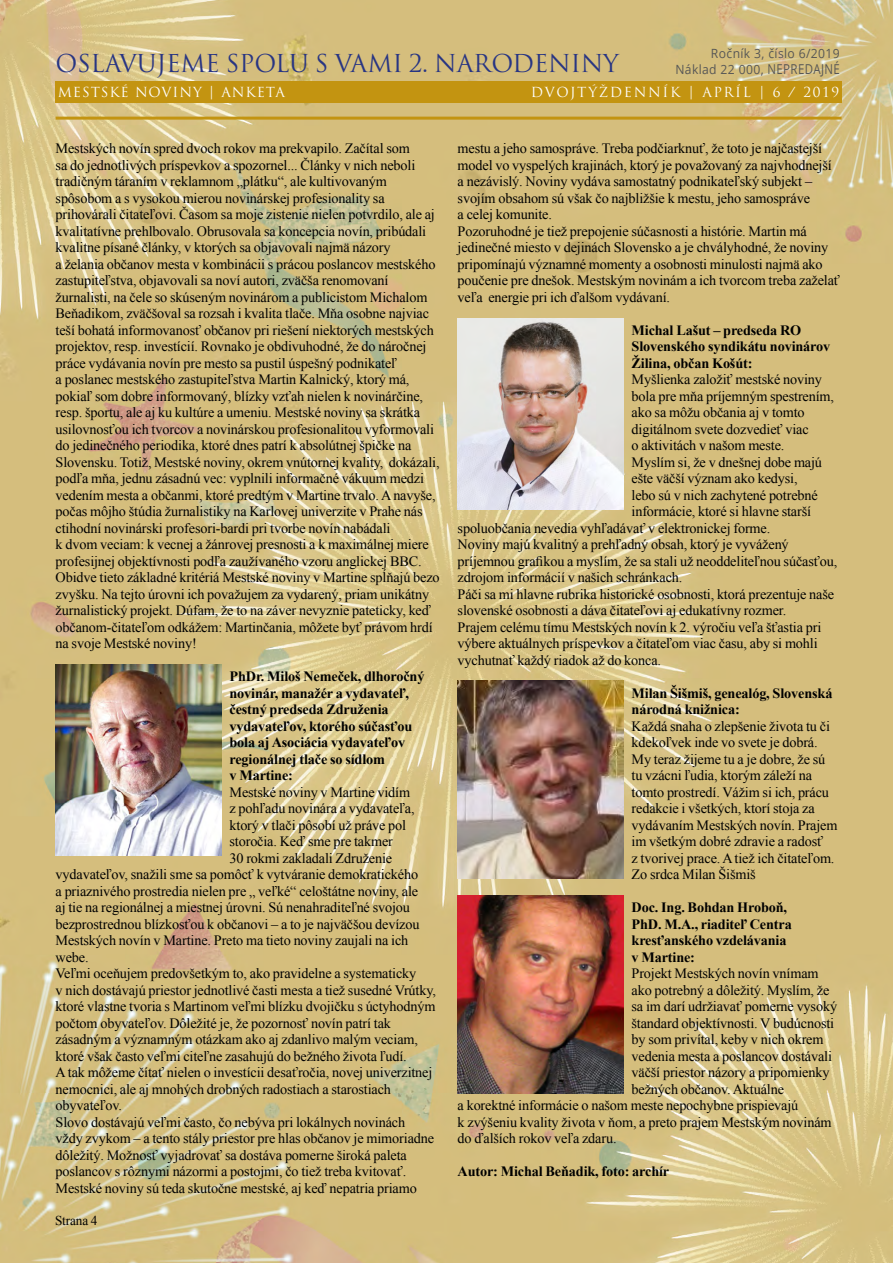
<style>
.page{position:relative;width:893px;height:1263px;background:#fff}
.page>*{position:absolute;margin:0;border:0;box-sizing:border-box;transform-origin:0 0}
.t1{font:24px "Trajan Pro";letter-spacing:-.015em;color:#283583}
.t2{font:14.25px/16.5px "Times New Roman";letter-spacing:-.01em;color:#000}
.t3{font:700 14.25px/16.5px "Times New Roman";letter-spacing:-.01em;color:#000}
.t4{font:13.5px "Trajan Pro";letter-spacing:.105em;color:#fff}
.t5{font:13.5px "Trajan Pro";letter-spacing:.07em;color:#fff}
.t6{font:13.5px "Times New Roman";letter-spacing:-.01em;color:#000}
.t7{font:12.75px/16.2px "Open Sans";letter-spacing:.03em;color:#575756;text-align:right;scale:.96 1}
.s1{font-size:13.65px}
</style>
<div class="page">
<img style="left:0;top:0;width:893px;height:1263px">
<hr style="left:56px;top:117px;width:786px;height:3px;background:#c39411">
<div style="left:56px;top:82px;width:786px;height:21px;background:#c39411"></div>
<img style="left:56px;top:665px;width:165px;height:190px">
<img style="left:458px;top:318px;width:165px;height:191px">
<img style="left:458px;top:681px;width:165px;height:198px">
<img style="left:458px;top:896px;width:165px;height:198px">
<p class="t7" style="left:675px;top:45px;width:173px">Ročník 3, číslo 6/2019<br>Náklad 22 000, <span class="s1">NEPREDAJNÉ</span></p>
<h1 class="t1" style="left:56px;top:48px;width:565px">OSLAVUJEME SPOLU S VAMI 2. NARODENINY</h1>
<p class="t5" style="left:58px;top:84px;width:229px">MESTSKÉ NOVINY | ANKETA</p>
<p class="t4" style="left:531px;top:84px;width:310px">DVOJTÝŽDENNÍK | APRÍL | 6 / 2019</p>
<p class="t2" style="left:56px;top:140px;width:386px">Mestských novín spred dvoch rokov ma prekvapilo. Začítal som<br>sa do jednotlivých príspevkov a spozornel... Články v nich neboli tradičným táraním v reklamnom „plátku“, ale kultivovaným spôsobom a s vysokou mierou novinárskej profesionality sa prihovárali čitateľovi. Časom sa moje zistenie nielen potvrdilo, ale aj kvalitatívne prehlbovalo. Obrusovala sa koncepcia novín, pribúdali kvalitne písané články, v ktorých sa objavovali najmä názory<br>a želania občanov mesta v kombinácii s prácou poslancov mestského zastupiteľstva, objavovali sa noví autori, zväčša renomovaní žurnalisti, na čele so skúseným novinárom a publicistom Michalom Beňadikom, zväčšoval sa rozsah i kvalita tlače. Mňa osobne najviac teší bohatá informovanosť občanov pri riešení niektorých mestských projektov, resp. investícií. Rovnako je obdivuhodné, že do náročnej práce vydávania novín pre mesto sa pustil úspešný podnikateľ<br>a poslanec mestského zastupiteľstva Martin Kalnický, ktorý má, pokiaľ som dobre informovaný, blízky vzťah nielen k novinárčine, resp. športu, ale aj ku kultúre a umeniu. Mestské noviny sa skrátka usilovnosťou ich tvorcov a novinárskou profesionalitou vyformovali do jedinečného periodika, ktoré dnes patrí k absolútnej špičke na Slovensku. Totiž, Mestské noviny, okrem vnútornej kvality, dokázali, podľa mňa, jednu zásadnú vec: vyplnili informačné vákuum medzi vedením mesta a občanmi, ktoré predtým v Martine trvalo. A navyše, počas môjho štúdia žurnalistiky na Karlovej univerzite v Prahe nás ctihodní novinárski profesori-bardi pri tvorbe novín nabádali<br>k dvom veciam: k vecnej a žánrovej presnosti a k maximálnej miere profesijnej objektívnosti podľa zaužívaného vzoru anglickej BBC.<br>Obidve tieto základné kritériá Mestské noviny v Martine spĺňajú bezo zvyšku. Na tejto úrovni ich považujem za vydarený, priam unikátny žurnalistický projekt. Dúfam, že to na záver nevyznie pateticky, keď občanom-čitateľom odkážem: Martinčania, môžete byť právom hrdí na svoje Mestské noviny!</p>
<p class="t3" style="left:230px;top:668px;width:196px">PhDr. Miloš Nemeček, dlhoročný novinár, manažér a vydavateľ, čestný predseda Združenia vydavateľov, ktorého súčasťou bola aj Asociácia vydavateľov regionálnej tlače so sídlom<br>v Martine:</p>
<p class="t2" style="left:230px;top:783px;width:182px">Mestské noviny v Martine vidím</p>
<p class="t2" style="left:230px;top:800px;width:187px">z pohľadu novinára a vydavateľa,</p>
<p class="t2" style="left:230px;top:816px;width:178px">ktorý v tlači pôsobí už práve pol</p>
<p class="t2" style="left:230px;top:833px;width:165px">storočia. Keď sme pre takmer</p>
<p class="t2" style="left:230px;top:849px;width:164px">30 rokmi zakladali Združenie</p>
<p class="t2" style="left:56px;top:866px;width:364px">vydavateľov, snažili sme sa pomôcť k vytváranie demokratického</p>
<p class="t2" style="left:56px;top:882px;width:364px">a priaznivého prostredia nielen pre „ veľké“ celoštátne noviny, ale</p>
<p class="t2" style="left:56px;top:899px;width:356px">aj tie na regionálnej a miestnej úrovni. Sú nenahraditeľné svojou</p>
<p class="t2" style="left:56px;top:915px;width:365px">bezprostrednou blízkosťou k občanovi – a to je najväčšou devízou</p>
<p class="t2" style="left:56px;top:932px;width:354px">Mestských novín v Martine. Preto ma tieto noviny zaujali na ich</p>
<p class="t2" style="left:56px;top:948px;width:35px">webe.</p>
<p class="t2" style="left:56px;top:965px;width:362px">Veľmi oceňujem predovšetkým to, ako pravidelne a systematicky</p>
<p class="t2" style="left:56px;top:981px;width:382px">v nich dostávajú priestor jednotlivé časti mesta a tiež susedné Vrútky,</p>
<p class="t2" style="left:56px;top:998px;width:382px">ktoré vlastne tvoria s Martinom veľmi blízku dvojičku s úctyhodným</p>
<p class="t2" style="left:56px;top:1014px;width:337px">počtom obyvateľov. Dôležité je, že pozornosť novín patrí tak</p>
<p class="t2" style="left:56px;top:1031px;width:364px">zásadným a významným otázkam ako aj zdanlivo malým veciam,</p>
<p class="t2" style="left:56px;top:1047px;width:353px">ktoré však často veľmi citeľne zasahujú do bežného života ľudí.</p>
<p class="t2" style="left:56px;top:1064px;width:378px">A tak môžeme čítať nielen o investícii desaťročia, novej univerzitnej</p>
<p class="t2" style="left:56px;top:1080px;width:337px">nemocnici, ale aj mnohých drobných radostiach a starostiach</p>
<p class="t2" style="left:56px;top:1097px;width:68px">obyvateľov.</p>
<p class="t2" style="left:56px;top:1113px;width:351px">Slovo dostávajú veľmi často, čo nebýva pri lokálnych novinách</p>
<p class="t2" style="left:56px;top:1130px;width:380px">vždy zvykom – a tento stály priestor pre hlas občanov je mimoriadne</p>
<p class="t2" style="left:56px;top:1146px;width:353px">dôležitý. Možnosť vyjadrovať sa dostáva pomerne široká paleta</p>
<p class="t2" style="left:56px;top:1163px;width:352px">poslancov s rôznymi názormi a postojmi, čo tiež treba kvitovať.</p>
<p class="t2" style="left:56px;top:1179px;width:363px">Mestské noviny sú teda skutočne mestské, aj keď nepatria priamo</p>
<p class="t6" style="left:55px;top:1211px;width:44px">Strana 4</p>
<p class="t2" style="left:458px;top:140px;width:384px">mestu a jeho samospráve. Treba podčiarknuť, že toto je najčastejší model vo vyspelých krajinách, ktorý je považovaný za najvhodnejší a nezávislý. Noviny vydáva samostatný podnikateľský subjekt – svojím obsahom sú však čo najbližšie k mestu, jeho samospráve<br>a celej komunite.<br>Pozoruhodné je tiež prepojenie súčasnosti a histórie. Martin má jedinečné miesto v dejinách Slovensko a je chvályhodné, že noviny pripomínajú významné momenty a osobnosti minulosti najmä ako poučenie pre dnešok. Mestským novinám a ich tvorcom treba zaželať veľa energie pri ich ďalšom vydávaní.</p>
<p class="t3" style="left:632px;top:321px;width:200px">Michal Lašut – predseda RO<br>Slovenského syndikátu novinárov<br>Žilina, občan Košút:</p>
<p class="t2" style="left:632px;top:371px;width:192px">Myšlienka založiť mestské noviny</p>
<p class="t2" style="left:632px;top:387px;width:204px">bola pre mňa príjemným spestrením,</p>
<p class="t2" style="left:632px;top:404px;width:175px">ako sa môžu občania aj v tomto</p>
<p class="t2" style="left:632px;top:420px;width:179px">digitálnom svete dozvedieť viac</p>
<p class="t2" style="left:632px;top:437px;width:154px">o aktivitách v našom meste.</p>
<p class="t2" style="left:632px;top:453px;width:192px">Myslím si, že v dnešnej dobe majú</p>
<p class="t2" style="left:632px;top:470px;width:168px">ešte väčší význam ako kedysi,</p>
<p class="t2" style="left:632px;top:486px;width:188px">lebo sú v nich zachytené potrebné</p>
<p class="t2" style="left:632px;top:503px;width:181px">informácie, ktoré si hlavne starší</p>
<p class="t2" style="left:458px;top:519px;width:314px">spoluobčania nevedia vyhľadávať v elektronickej forme.</p>
<p class="t2" style="left:458px;top:536px;width:333px">Noviny majú kvalitný a prehľadný obsah, ktorý je vyvážený</p>
<p class="t2" style="left:458px;top:552px;width:381px">príjemnou grafikou a myslím, že sa stali už neoddeliteľnou súčasťou,</p>
<p class="t2" style="left:458px;top:569px;width:226px">zdrojom informácií v našich schránkach.</p>
<p class="t2" style="left:458px;top:585px;width:378px">Páči sa mi hlavne rubrika historické osobnosti, ktorá prezentuje naše</p>
<p class="t2" style="left:458px;top:602px;width:330px">slovenské osobnosti a dáva čitateľovi aj edukatívny rozmer.</p>
<p class="t2" style="left:458px;top:618px;width:365px">Prajem celému tímu Mestských novín k 2. výročiu veľa šťastia pri</p>
<p class="t2" style="left:458px;top:635px;width:362px">výbere aktuálnych príspevkov a čitateľom viac času, aby si mohli</p>
<p class="t2" style="left:458px;top:651px;width:205px">vychutnať každý riadok až do konca.</p>
<p class="t3" style="left:632px;top:684px;width:202px">Milan Šišmiš, genealóg, Slovenská národná knižnica:</p>
<p class="t2" style="left:632px;top:717px;width:207px">Každá snaha o zlepšenie života tu či kdekoľvek inde vo svete je dobrá.<br>My teraz žijeme tu a je dobre, že sú tu vzácni ľudia, ktorým záleží na tomto prostredí. Vážim si ich, prácu redakcie i všetkých, ktorí stoja za vydávaním Mestských novín. Prajem im všetkým dobré zdravie a radosť<br>z tvorivej prace. A tiež ich čitateľom.<br>Zo srdca Milan Šišmiš</p>
<p class="t3" style="left:632px;top:899px;width:162px">Doc. Ing. Bohdan Hroboň,<br>PhD. M.A., riaditeľ Centra kresťanského vzdelávania v Martine:</p>
<p class="t2" style="left:632px;top:965px;width:189px">Projekt Mestských novín vnímam</p>
<p class="t2" style="left:632px;top:981px;width:199px">ako potrebný a dôležitý. Myslím, že</p>
<p class="t2" style="left:632px;top:998px;width:207px">sa im darí udržiavať pomerne vysoký</p>
<p class="t2" style="left:632px;top:1014px;width:204px">štandard objektívnosti. V budúcnosti</p>
<p class="t2" style="left:632px;top:1031px;width:193px">by som privítal, keby v nich okrem</p>
<p class="t2" style="left:632px;top:1047px;width:202px">vedenia mesta a poslancov dostávali</p>
<p class="t2" style="left:632px;top:1064px;width:200px">väčší priestor názory a pripomienky</p>
<p class="t2" style="left:632px;top:1080px;width:154px">bežných občanov. Aktuálne</p>
<p class="t2" style="left:458px;top:1097px;width:342px">a korektné informácie o našom meste nepochybne prispievajú</p>
<p class="t2" style="left:458px;top:1113px;width:375px">k zvýšeniu kvality života v ňom, a preto prajem Mestským novinám</p>
<p class="t2" style="left:458px;top:1130px;width:160px">do ďalších rokov veľa zdaru.</p>
<p class="t3" style="left:458px;top:1163px;width:213px">Autor: Michal Beňadik, foto: archír</p>
</div>
